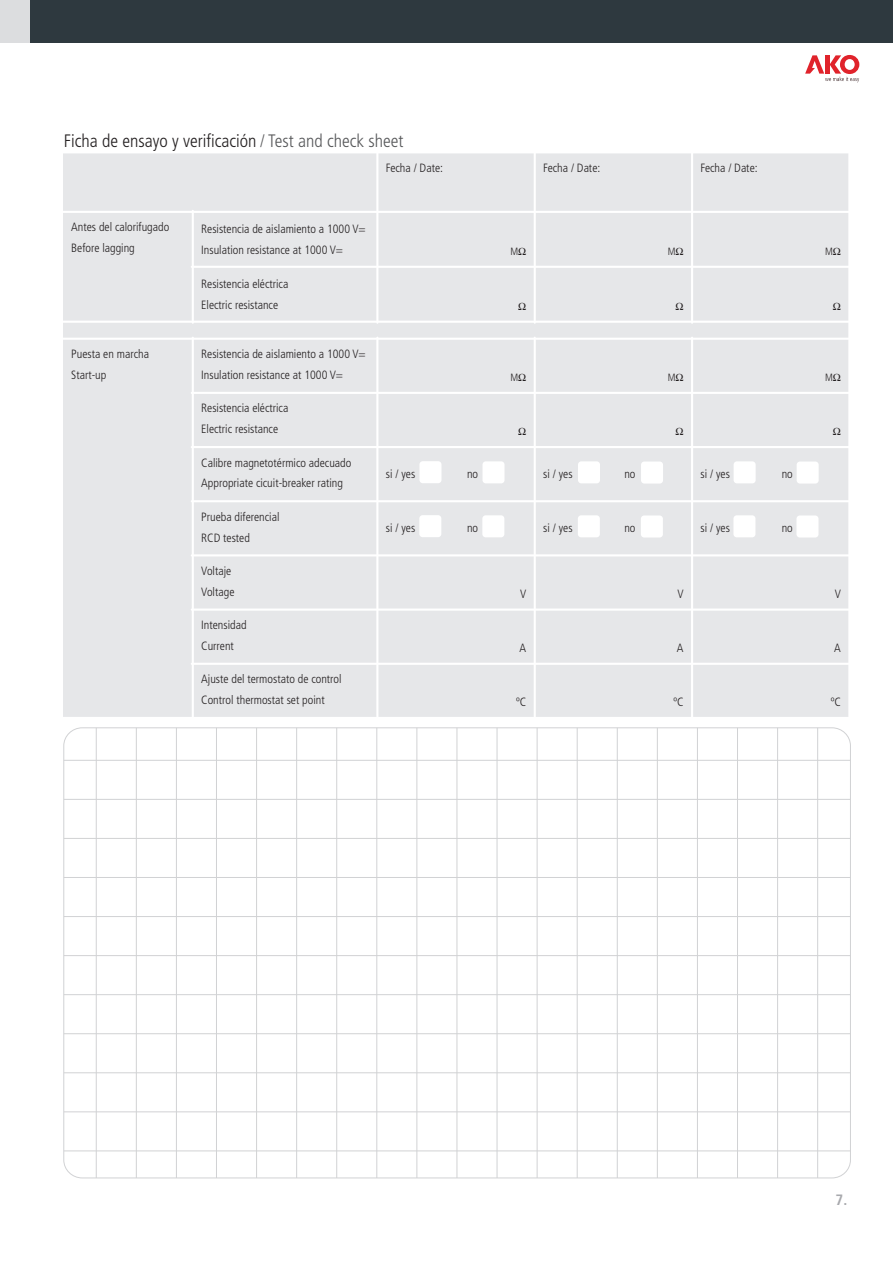
<style>
.page{position:relative;width:893px;height:1263px;background:#fff}
.page>*{position:absolute;margin:0;border:0;box-sizing:border-box;transform-origin:0 0}
.t1{font:300 condensed 18px "Frutiger 47";color:#231f20}
.t2{font:700 condensed 15px "Frutiger 67";color:#a8a9ad}
.t3{font:300 condensed 12px/21px "Frutiger 47";color:#231f20}
.t4{font:300 condensed 10.5px "Frutiger 47";color:#231f20}
.s1{color:#57585a}
</style>
<div class="page">
<svg style="left:805px;top:55px;width:54px;height:27px"></svg>
<div style="left:30px;top:0;width:863px;height:43px;background:#2e393f"></div>
<div style="left:0;top:0;width:30px;height:43px;background:#dcdddf"></div>
<div style="left:63px;top:152px;width:786px;height:566px;background:#e6e7e9"></div>
<hr style="left:192px;top:338px;width:2px;height:381px;background:#fff">
<hr style="left:192px;top:211px;width:2px;height:112px;background:#fff">
<hr style="left:376px;top:338px;width:2px;height:381px;background:#fff">
<hr style="left:376px;top:151px;width:2px;height:172px;background:#fff">
<hr style="left:534px;top:338px;width:2px;height:381px;background:#fff">
<hr style="left:534px;top:151px;width:2px;height:172px;background:#fff">
<hr style="left:691px;top:338px;width:2px;height:381px;background:#fff">
<hr style="left:691px;top:151px;width:2px;height:172px;background:#fff">
<hr style="left:848px;top:151px;width:2px;height:568px;background:#fff">
<hr style="left:63px;top:717px;width:787px;height:2px;background:#fff">
<hr style="left:192px;top:663px;width:658px;height:2px;background:#fff">
<hr style="left:192px;top:608px;width:658px;height:3px;background:#fff">
<hr style="left:192px;top:554px;width:658px;height:2px;background:#fff">
<hr style="left:192px;top:500px;width:658px;height:2px;background:#fff">
<hr style="left:192px;top:446px;width:658px;height:2px;background:#fff">
<hr style="left:192px;top:392px;width:658px;height:2px;background:#fff">
<hr style="left:63px;top:338px;width:787px;height:2px;background:#fff">
<hr style="left:63px;top:321px;width:787px;height:2px;background:#fff">
<hr style="left:192px;top:266px;width:658px;height:2px;background:#fff">
<hr style="left:63px;top:211px;width:787px;height:2px;background:#fff">
<hr style="left:63px;top:151px;width:787px;height:2px;background:#fff">
<div style="left:419px;top:461px;width:22px;height:22px;background:#fff;border-radius:3px"></div>
<div style="left:482px;top:461px;width:22px;height:22px;background:#fff;border-radius:3px"></div>
<div style="left:578px;top:461px;width:22px;height:22px;background:#fff;border-radius:3px"></div>
<div style="left:641px;top:461px;width:22px;height:22px;background:#fff;border-radius:3px"></div>
<div style="left:734px;top:461px;width:22px;height:22px;background:#fff;border-radius:3px"></div>
<div style="left:797px;top:461px;width:22px;height:22px;background:#fff;border-radius:3px"></div>
<div style="left:419px;top:515px;width:22px;height:22px;background:#fff;border-radius:3px"></div>
<div style="left:482px;top:515px;width:22px;height:22px;background:#fff;border-radius:3px"></div>
<div style="left:578px;top:515px;width:22px;height:22px;background:#fff;border-radius:3px"></div>
<div style="left:641px;top:515px;width:22px;height:22px;background:#fff;border-radius:3px"></div>
<div style="left:733px;top:515px;width:22px;height:22px;background:#fff;border-radius:3px"></div>
<div style="left:796px;top:515px;width:22px;height:22px;background:#fff;border-radius:3px"></div>
<hr style="left:96px;top:728px;width:1px;height:450px;background:#d1d2d4">
<hr style="left:136px;top:728px;width:1px;height:450px;background:#d1d2d4">
<hr style="left:176px;top:728px;width:1px;height:450px;background:#d1d2d4">
<hr style="left:216px;top:728px;width:1px;height:450px;background:#d1d2d4">
<hr style="left:256px;top:728px;width:1px;height:450px;background:#d1d2d4">
<hr style="left:296px;top:728px;width:1px;height:450px;background:#d1d2d4">
<hr style="left:336px;top:728px;width:1px;height:450px;background:#d1d2d4">
<hr style="left:376px;top:728px;width:1px;height:450px;background:#d1d2d4">
<hr style="left:416px;top:728px;width:1px;height:450px;background:#d1d2d4">
<hr style="left:457px;top:728px;width:1px;height:450px;background:#d1d2d4">
<hr style="left:497px;top:728px;width:1px;height:450px;background:#d1d2d4">
<hr style="left:537px;top:728px;width:1px;height:450px;background:#d1d2d4">
<hr style="left:577px;top:728px;width:1px;height:450px;background:#d1d2d4">
<hr style="left:617px;top:728px;width:1px;height:450px;background:#d1d2d4">
<hr style="left:657px;top:728px;width:1px;height:450px;background:#d1d2d4">
<hr style="left:697px;top:728px;width:1px;height:450px;background:#d1d2d4">
<hr style="left:737px;top:728px;width:1px;height:450px;background:#d1d2d4">
<hr style="left:777px;top:728px;width:1px;height:450px;background:#d1d2d4">
<hr style="left:817px;top:728px;width:1px;height:450px;background:#d1d2d4">
<hr style="left:64px;top:1150px;width:786px;height:1px;background:#d1d2d4">
<hr style="left:64px;top:1111px;width:786px;height:1px;background:#d1d2d4">
<hr style="left:64px;top:1072px;width:786px;height:1px;background:#d1d2d4">
<hr style="left:64px;top:1033px;width:786px;height:1px;background:#d1d2d4">
<hr style="left:64px;top:994px;width:786px;height:1px;background:#d1d2d4">
<hr style="left:64px;top:955px;width:786px;height:1px;background:#d1d2d4">
<hr style="left:64px;top:916px;width:786px;height:1px;background:#d1d2d4">
<hr style="left:64px;top:877px;width:786px;height:1px;background:#d1d2d4">
<hr style="left:64px;top:838px;width:786px;height:1px;background:#d1d2d4">
<hr style="left:64px;top:799px;width:786px;height:1px;background:#d1d2d4">
<hr style="left:64px;top:760px;width:786px;height:1px;background:#d1d2d4">
<h1 class="t1" style="left:64px;top:133px;width:341px">Ficha de ensayo y verificación <span class="s1">/ Test and check sheet</span></h1>
<p class="t3" style="left:71px;top:218px;width:100px">Antes del calorifugado<br>Before lagging</p>
<p class="t3" style="left:201px;top:219px;width:166px">Resistencia de aislamiento a 1000 V=<br>Insulation resistance at 1000 V=</p>
<p class="t3" style="left:201px;top:274px;width:89px">Resistencia eléctrica<br>Electric resistance</p>
<p class="t3" style="left:71px;top:344px;width:79px">Puesta en marcha<br>Start-up</p>
<p class="t3" style="left:201px;top:344px;width:166px">Resistencia de aislamiento a 1000 V=<br>Insulation resistance at 1000 V=</p>
<p class="t3" style="left:201px;top:399px;width:89px">Resistencia eléctrica<br>Electric resistance</p>
<p class="t3" style="left:201px;top:453px;width:152px">Calibre magnetotérmico adecuado<br>Appropriate cicuit-breaker rating</p>
<p class="t3" style="left:201px;top:507px;width:80px">Prueba diferencial<br>RCD tested</p>
<p class="t3" style="left:201px;top:561px;width:35px">Voltaje<br>Voltage</p>
<p class="t3" style="left:201px;top:615px;width:47px">Intensidad<br>Current</p>
<p class="t3" style="left:201px;top:669px;width:142px">Ajuste del termostato de control<br>Control thermostat set point</p>
<p class="t3" style="left:386px;top:158px;width:59px">Fecha / Date:</p>
<p class="t3" style="left:543px;top:158px;width:59px">Fecha / Date:</p>
<p class="t3" style="left:701px;top:158px;width:59px">Fecha / Date:</p>
<p class="t4" style="left:510px;top:247px;width:9px">M</p>
<p class="t4" style="left:668px;top:247px;width:9px">M</p>
<p class="t4" style="left:825px;top:247px;width:9px">M</p>
<p class="t4" style="left:510px;top:373px;width:9px">M</p>
<p class="t4" style="left:668px;top:373px;width:9px">M</p>
<p class="t4" style="left:825px;top:373px;width:9px">M</p>
<p class="t3" style="left:386px;top:464px;width:31px">si / yes</p>
<p class="t3" style="left:467px;top:464px;width:13px">no</p>
<p class="t3" style="left:543px;top:464px;width:31px">si / yes</p>
<p class="t3" style="left:624px;top:464px;width:13px">no</p>
<p class="t3" style="left:701px;top:464px;width:31px">si / yes</p>
<p class="t3" style="left:782px;top:464px;width:13px">no</p>
<p class="t3" style="left:386px;top:519px;width:31px">si / yes</p>
<p class="t3" style="left:467px;top:519px;width:13px">no</p>
<p class="t3" style="left:543px;top:519px;width:31px">si / yes</p>
<p class="t3" style="left:624px;top:519px;width:13px">no</p>
<p class="t3" style="left:701px;top:519px;width:31px">si / yes</p>
<p class="t3" style="left:782px;top:519px;width:13px">no</p>
<p class="t3" style="left:520px;top:584px;width:8px">V</p>
<p class="t3" style="left:677px;top:584px;width:8px">V</p>
<p class="t3" style="left:835px;top:584px;width:8px">V</p>
<p class="t3" style="left:520px;top:638px;width:8px">A</p>
<p class="t3" style="left:677px;top:638px;width:8px">A</p>
<p class="t3" style="left:834px;top:638px;width:8px">A</p>
<p class="t3" style="left:516px;top:693px;width:12px">ºC</p>
<p class="t3" style="left:673px;top:693px;width:12px">ºC</p>
<p class="t3" style="left:831px;top:693px;width:12px">ºC</p>
<p class="t2" style="left:835px;top:1193px;width:13px">7.</p>
</div>
